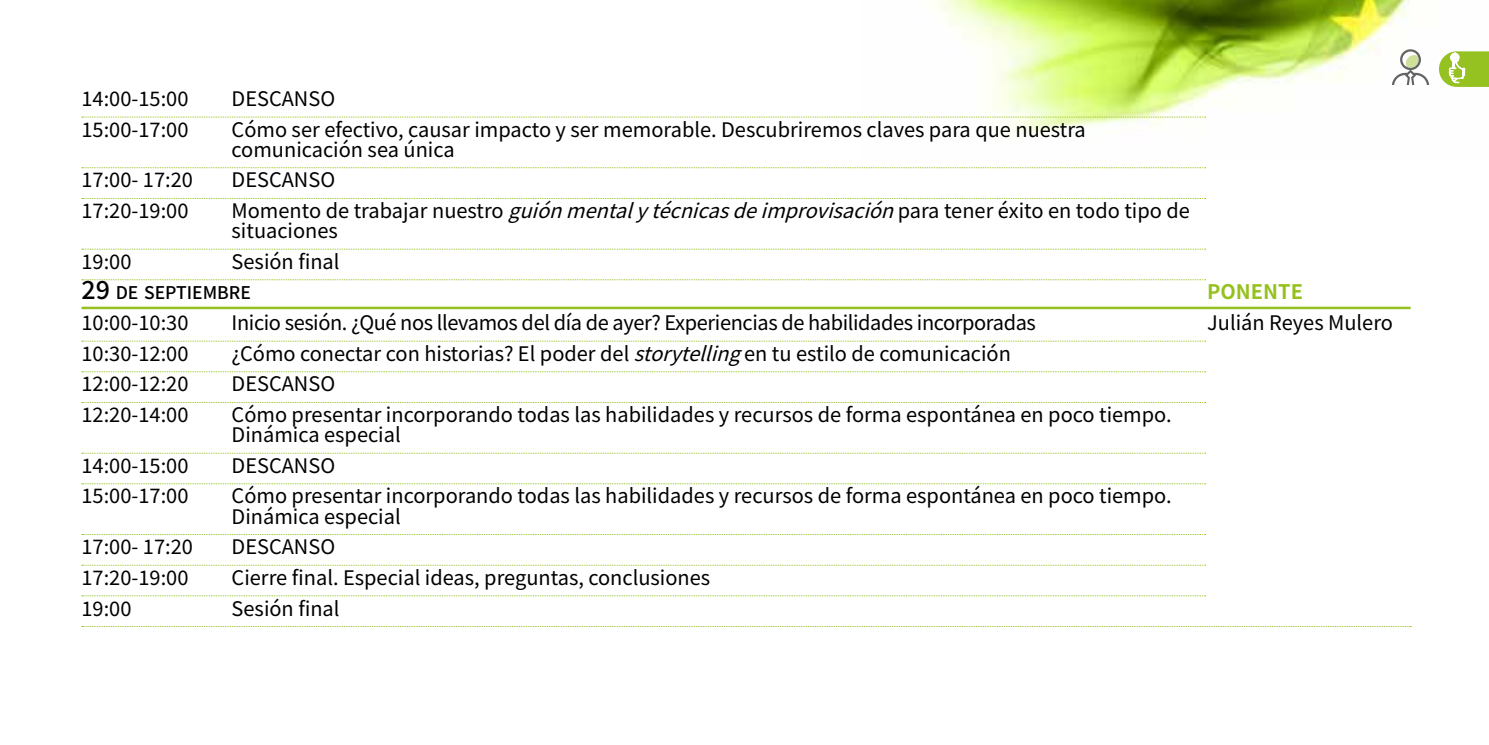
<style>
.page{position:relative;width:1489px;height:745px;background:#fff}
.page>*{position:absolute;margin:0;border:0;box-sizing:border-box;transform-origin:0 0}
.t1{font:20px/20px "Noto Sans HK";color:#000}
.t2{font:20px "Noto Sans HK";letter-spacing:-.02em;color:#000}
.t3{font:700 20px "Noto Sans HK";color:#95c11f}
.t4{font:500 17.5px "Noto Sans HK";color:#000}
.s1{font-style:italic}
.s2{font-size:25px}
</style>
<div class="page">
<img style="left:933px;top:0;width:497px;height:104px">
<svg style="left:772px;top:104px;width:434px;height:34px"></svg>
<svg style="left:82px;top:117px;width:1123px;height:1px"></svg>
<svg style="left:82px;top:167px;width:1123px;height:1px"></svg>
<svg style="left:82px;top:198px;width:1123px;height:1px"></svg>
<svg style="left:82px;top:248px;width:1123px;height:1px"></svg>
<svg style="left:82px;top:279px;width:1123px;height:1px"></svg>
<hr style="left:81px;top:306px;width:1329px;height:3px;background:#95c11f">
<svg style="left:82px;top:340px;width:1123px;height:1px"></svg>
<svg style="left:82px;top:371px;width:1123px;height:1px"></svg>
<svg style="left:82px;top:402px;width:1123px;height:1px"></svg>
<svg style="left:82px;top:452px;width:1123px;height:1px"></svg>
<svg style="left:82px;top:483px;width:1123px;height:1px"></svg>
<svg style="left:82px;top:564px;width:1123px;height:1px"></svg>
<svg style="left:82px;top:595px;width:1123px;height:1px"></svg>
<svg style="left:1439px;top:51px;width:49px;height:36px"></svg>
<svg style="left:1391px;top:49px;width:37px;height:35px"></svg>
<p class="t1" style="left:81px;top:89px;width:108px">14:00-15:00</p>
<p class="t1" style="left:231px;top:89px;width:105px">DESCANSO</p>
<p class="t1" style="left:81px;top:120px;width:108px">15:00-17:00</p>
<p class="t1" style="left:231px;top:120px;width:855px">Cómo ser efectivo, causar impacto y ser memorable. Descubriremos claves para que nuestra comunicación sea única</p>
<p class="t1" style="left:81px;top:170px;width:113px">17:00- 17:20</p>
<p class="t1" style="left:231px;top:170px;width:105px">DESCANSO</p>
<p class="t1" style="left:81px;top:201px;width:108px">17:20-19:00</p>
<p class="t1" style="left:231px;top:201px;width:959px">Momento de trabajar nuestro <span class="s1">guiónmentalytécnicasdeimprovisación</span>para tener éxito en todo tipo de situaciones</p>
<p class="t1" style="left:81px;top:252px;width:51px">19:00</p>
<p class="t1" style="left:231px;top:252px;width:109px">Sesión final</p>
<p class="t4" style="left:81px;top:283px;width:171px"><span class="s2">29</span> DE SEPTIEMBRE</p>
<p class="t3" style="left:1206px;top:280px;width:97px">PONENTE</p>
<p class="t1" style="left:81px;top:313px;width:108px">10:00-10:30</p>
<p class="t2" style="left:231px;top:311px;width:805px">Inicio sesión. ¿Qué nos llevamos del día de ayer? Experiencias de habilidades incorporadas</p>
<p class="t1" style="left:1206px;top:313px;width:187px">Julián Reyes Mulero</p>
<p class="t1" style="left:81px;top:343px;width:108px">10:30-12:00</p>
<p class="t1" style="left:231px;top:343px;width:780px">¿Cómo conectar con historias? El poder del <span class="s1">storytelling</span>en tu estilo de comunicación</p>
<p class="t1" style="left:81px;top:374px;width:108px">12:00-12:20</p>
<p class="t1" style="left:231px;top:374px;width:105px">DESCANSO</p>
<p class="t1" style="left:81px;top:405px;width:108px">12:20-14:00</p>
<p class="t1" style="left:231px;top:405px;width:941px">Cómo presentar incorporando todas las habilidades y recursos de forma espontánea en poco tiempo.<br>Dinámica especial</p>
<p class="t1" style="left:81px;top:455px;width:108px">14:00-15:00</p>
<p class="t1" style="left:231px;top:455px;width:105px">DESCANSO</p>
<p class="t1" style="left:81px;top:486px;width:108px">15:00-17:00</p>
<p class="t1" style="left:231px;top:486px;width:941px">Cómo presentar incorporando todas las habilidades y recursos de forma espontánea en poco tiempo.<br>Dinámica especial</p>
<p class="t1" style="left:81px;top:537px;width:113px">17:00- 17:20</p>
<p class="t1" style="left:231px;top:537px;width:105px">DESCANSO</p>
<p class="t1" style="left:81px;top:567px;width:108px">17:20-19:00</p>
<p class="t1" style="left:231px;top:567px;width:480px">Cierre final. Especial ideas, preguntas, conclusiones</p>
<p class="t1" style="left:81px;top:598px;width:51px">19:00</p>
<p class="t1" style="left:231px;top:598px;width:109px">Sesión final</p>
</div>
